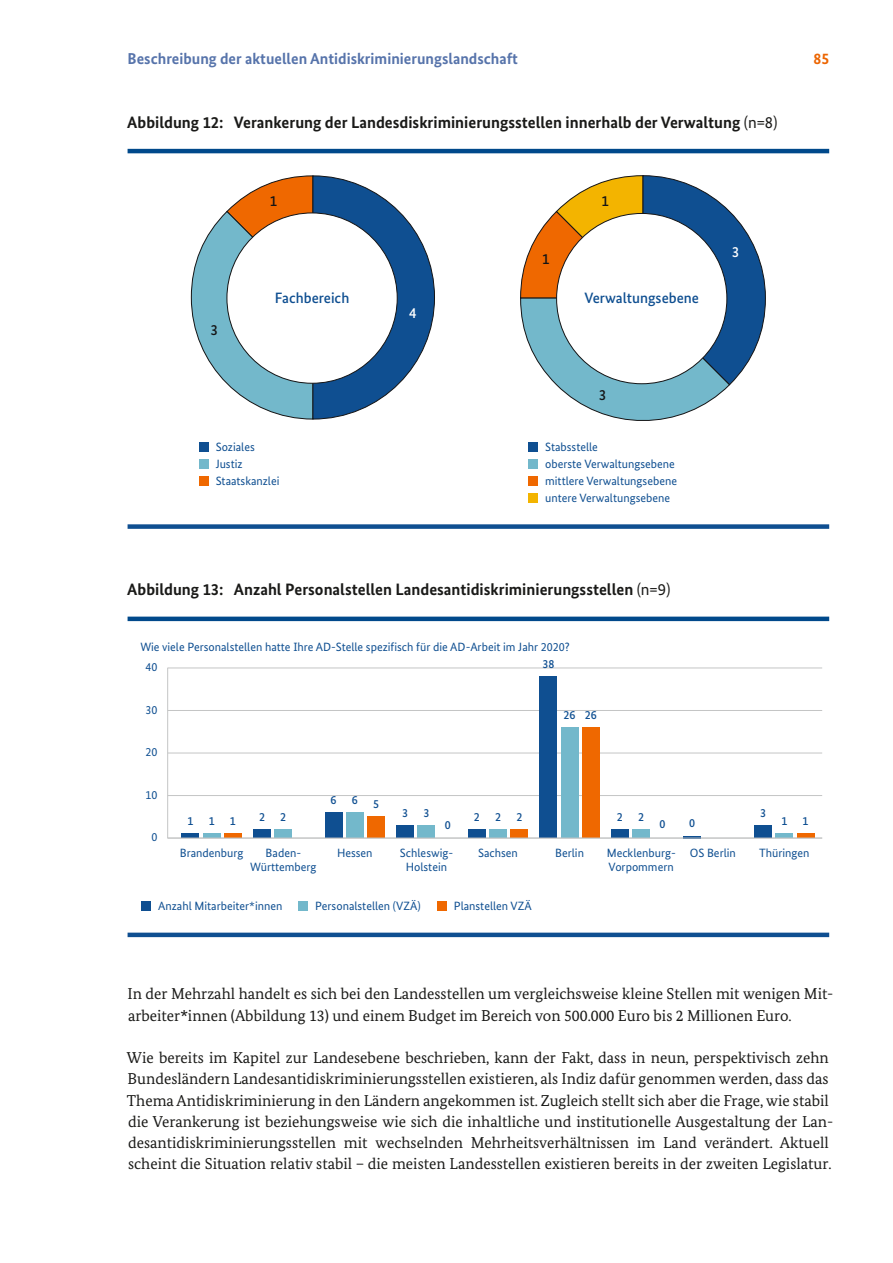
<style>
.page{position:relative;width:893px;height:1263px;background:#fff}
.page>*{position:absolute;margin:0;border:0;box-sizing:border-box;transform-origin:0 0}
.t1{font:700 16.5px "Bundes Sans";color:#1a1a18}
.D-Inhalt_D-01b-P_Body_1Sp{font:15.75px/21.3px "Bundes Serif";color:#1a1a18}
.t2{font:700 15.75px "Bundes Sans";color:#5774ab}
.t3{font:700 15.75px "Bundes Sans";color:#ec6502}
.t4{font:500 15px "Bundes Sans";color:#0f4f91}
.t5{font:500 15px "Bundes Sans";color:#141415}
.t6{font:500 15px "Bundes Sans";color:#fff}
.t7{font:12px/17px "Bundes Sans";color:#0f4f91}
.t8{font:500 12px "Bundes Sans";color:#0f4f91}
.s1{font-weight:400}
</style>
<div class="page">
<hr style="left:128px;top:149px;width:701px;height:4px;background:#00498b">
<hr style="left:128px;top:617px;width:701px;height:4px;background:#00498b">
<div style="left:128px;top:524px;width:701px;height:5px;background:#0f4f91"></div>
<svg style="left:190px;top:175px;width:245px;height:245px"></svg>
<svg style="left:520px;top:175px;width:246px;height:246px"></svg>
<div style="left:227px;top:213px;width:170px;height:170px;background:#fff;border-radius:50%"></div>
<div style="left:557px;top:213px;width:170px;height:171px;background:#fff;border-radius:50%"></div>
<div style="left:199px;top:442px;width:9px;height:9px;background:#0f4f91"></div>
<div style="left:199px;top:459px;width:9px;height:9px;background:#73b8cb"></div>
<div style="left:199px;top:476px;width:9px;height:9px;background:#ef6800"></div>
<div style="left:529px;top:442px;width:9px;height:9px;background:#0f4f91"></div>
<div style="left:529px;top:459px;width:9px;height:9px;background:#73b8cb"></div>
<div style="left:529px;top:476px;width:9px;height:9px;background:#ef6800"></div>
<div style="left:529px;top:493px;width:9px;height:9px;background:#f3b400"></div>
<hr style="left:128px;top:933px;width:701px;height:4px;background:#0f4f91">
<hr style="left:167px;top:668px;width:1px;height:170px;background:#c4c5c5">
<hr style="left:168px;top:753px;width:654px;height:1px;background:#c4c5c5">
<hr style="left:168px;top:668px;width:654px;height:1px;background:#c4c5c5">
<hr style="left:168px;top:795px;width:654px;height:1px;background:#c4c5c5">
<hr style="left:168px;top:710px;width:654px;height:1px;background:#c4c5c5">
<div style="left:275px;top:829px;width:17px;height:9px;background:#73b8cb"></div>
<div style="left:254px;top:829px;width:17px;height:9px;background:#0f4f91"></div>
<div style="left:346px;top:812px;width:17px;height:26px;background:#73b8cb"></div>
<div style="left:325px;top:812px;width:17px;height:26px;background:#0f4f91"></div>
<div style="left:368px;top:817px;width:17px;height:21px;background:#ef6800"></div>
<svg style="left:203px;top:834px;width:17px;height:4px"></svg>
<svg style="left:224px;top:834px;width:17px;height:4px"></svg>
<svg style="left:182px;top:834px;width:17px;height:4px"></svg>
<div style="left:418px;top:825px;width:17px;height:13px;background:#73b8cb"></div>
<div style="left:397px;top:825px;width:17px;height:13px;background:#0f4f91"></div>
<div style="left:489px;top:829px;width:18px;height:9px;background:#73b8cb"></div>
<div style="left:561px;top:727px;width:17px;height:111px;background:#73b8cb"></div>
<div style="left:633px;top:829px;width:17px;height:9px;background:#73b8cb"></div>
<svg style="left:776px;top:834px;width:17px;height:4px"></svg>
<div style="left:511px;top:829px;width:17px;height:9px;background:#ef6800"></div>
<div style="left:582px;top:727px;width:17px;height:111px;background:#ef6800"></div>
<svg style="left:797px;top:834px;width:17px;height:4px"></svg>
<div style="left:468px;top:829px;width:17px;height:9px;background:#0f4f91"></div>
<div style="left:540px;top:676px;width:17px;height:162px;background:#0f4f91"></div>
<div style="left:611px;top:829px;width:17px;height:9px;background:#0f4f91"></div>
<svg style="left:683px;top:836px;width:17px;height:2px"></svg>
<div style="left:755px;top:825px;width:17px;height:13px;background:#0f4f91"></div>
<div style="left:142px;top:901px;width:9px;height:9px;background:#0f4f91"></div>
<div style="left:299px;top:901px;width:9px;height:9px;background:#73b8cb"></div>
<div style="left:437px;top:901px;width:9px;height:9px;background:#ef6800"></div>
<hr style="left:168px;top:838px;width:654px;height:1px;background:#c4c5c5">
<p class="t2" style="left:128px;top:49px;width:392px">Beschreibung der aktuellen Antidiskriminierungslandschaft</p>
<p class="t3" style="left:813px;top:49px;width:17px">85</p>
<p class="t1" style="left:127px;top:112px;width:652px">Abbildung 12: Verankerung der Landesdiskriminierungsstellen innerhalb der Verwaltung <span class="s1">(n=8)</span></p>
<p class="t5" style="left:270px;top:192px;width:9px">1</p>
<p class="t5" style="left:542px;top:249px;width:9px">1</p>
<p class="t5" style="left:602px;top:192px;width:9px">1</p>
<p class="t5" style="left:211px;top:321px;width:9px">3</p>
<p class="t4" style="left:275px;top:289px;width:76px">Fachbereich</p>
<p class="t4" style="left:584px;top:289px;width:116px">Verwaltungsebene</p>
<p class="t6" style="left:409px;top:303px;width:9px">4</p>
<p class="t5" style="left:599px;top:386px;width:9px">3</p>
<p class="t7" style="left:216px;top:438px;width:65px">Soziales<br>Justiz<br>Staatskanzlei</p>
<p class="t7" style="left:545px;top:438px;width:133px">Stabsstelle<br>oberste Verwaltungsebene mittlere Verwaltungsebene untere Verwaltungsebene</p>
<p class="t1" style="left:127px;top:580px;width:545px">Abbildung 13: Anzahl Personalstellen Landesantidiskriminierungsstellen <span class="s1">(n=9)</span></p>
<p class="t7" style="left:140px;top:638px;width:431px">Wie viele Personalstellen hatte Ihre AD-Stelle spezifisch für die AD-Arbeit im Jahr 2020?</p>
<p class="t7" style="left:146px;top:659px;width:13px">40</p>
<p class="t7" style="left:146px;top:701px;width:13px">30</p>
<p class="t7" style="left:146px;top:744px;width:13px">20</p>
<p class="t7" style="left:146px;top:786px;width:13px">10</p>
<p class="t7" style="left:152px;top:829px;width:7px">0</p>
<p class="t8" style="left:187px;top:813px;width:7px">1</p>
<p class="t8" style="left:209px;top:813px;width:7px">1</p>
<p class="t8" style="left:230px;top:813px;width:7px">1</p>
<p class="t8" style="left:259px;top:810px;width:7px">2</p>
<p class="t8" style="left:280px;top:810px;width:7px">2</p>
<p class="t8" style="left:542px;top:656px;width:13px">38</p>
<p class="t8" style="left:564px;top:707px;width:35px">26 26</p>
<p class="t8" style="left:331px;top:793px;width:7px">6</p>
<p class="t8" style="left:352px;top:793px;width:7px">6</p>
<p class="t8" style="left:373px;top:797px;width:7px">5</p>
<p class="t8" style="left:402px;top:805px;width:7px">3</p>
<p class="t8" style="left:423px;top:805px;width:7px">3</p>
<p class="t8" style="left:445px;top:817px;width:7px">0</p>
<p class="t8" style="left:474px;top:809px;width:7px">2</p>
<p class="t8" style="left:495px;top:809px;width:7px">2</p>
<p class="t8" style="left:516px;top:809px;width:7px">2</p>
<p class="t8" style="left:617px;top:809px;width:7px">2</p>
<p class="t8" style="left:638px;top:809px;width:7px">2</p>
<p class="t8" style="left:659px;top:817px;width:7px">0</p>
<p class="t8" style="left:689px;top:816px;width:7px">0</p>
<p class="t6" style="left:732px;top:242px;width:9px">3</p>
<p class="t8" style="left:760px;top:805px;width:7px">3</p>
<p class="t8" style="left:781px;top:814px;width:7px">1</p>
<p class="t8" style="left:803px;top:814px;width:7px">1</p>
<p class="t7" style="left:180px;top:844px;width:65px">Brandenburg</p>
<p class="t7" style="left:266px;top:844px;width:37px">Baden-</p>
<p class="t7" style="left:337px;top:844px;width:37px">Hessen</p>
<p class="t7" style="left:250px;top:858px;width:68px">Württemberg</p>
<p class="t7" style="left:400px;top:845px;width:55px;line-height:14.4px;text-align:center">Schleswig-<br>Holstein</p>
<p class="t7" style="left:478px;top:844px;width:41px">Sachsen</p>
<p class="t7" style="left:555px;top:844px;width:30px">Berlin</p>
<p class="t7" style="left:607px;top:844px;width:131px">Mecklenburg- OS Berlin</p>
<p class="t7" style="left:759px;top:844px;width:52px">Thüringen</p>
<p class="t7" style="left:609px;top:858px;width:67px">Vorpommern</p>
<p class="t7" style="left:158px;top:898px;width:126px">Anzahl Mitarbeiter*innen</p>
<p class="t7" style="left:315px;top:898px;width:107px">Personalstellen (VZÄ)</p>
<p class="t7" style="left:454px;top:898px;width:79px">Planstellen VZÄ</p>
<p class="D-Inhalt_D-01b-P_Body_1Sp" style="left:128px;top:983px;width:707px">In der Mehrzahl handelt es sich bei den Landesstellen um vergleichsweise kleine Stellen mit wenigen Mit&shy;arbeiter*innen (Abbildung 13) und einem Budget im Bereich von 500.000 Euro bis 2 Millionen Euro.</p>
<p class="D-Inhalt_D-01b-P_Body_1Sp" style="left:127px;top:1047px;width:708px">Wie bereits im Kapitel zur Landesebene beschrieben, kann der Fakt, dass in neun, perspektivisch zehn Bundesländern Landesantidiskriminierungsstellen existieren, als Indiz dafür genommen werden, dass das Thema Antidiskriminierung in den Ländern angekommen ist. Zugleich stellt sich aber die Frage, wie stabil die Verankerung ist beziehungsweise wie sich die inhaltliche und institutionelle Ausgestaltung der Lan&shy;desantidiskriminierungsstellen mit wechselnden Mehrheitsverhältnissen im Land verändert. Aktuell scheint die Situation relativ stabil – die meisten Landesstellen existieren bereits in der zweiten Legislatur.</p>
</div>
